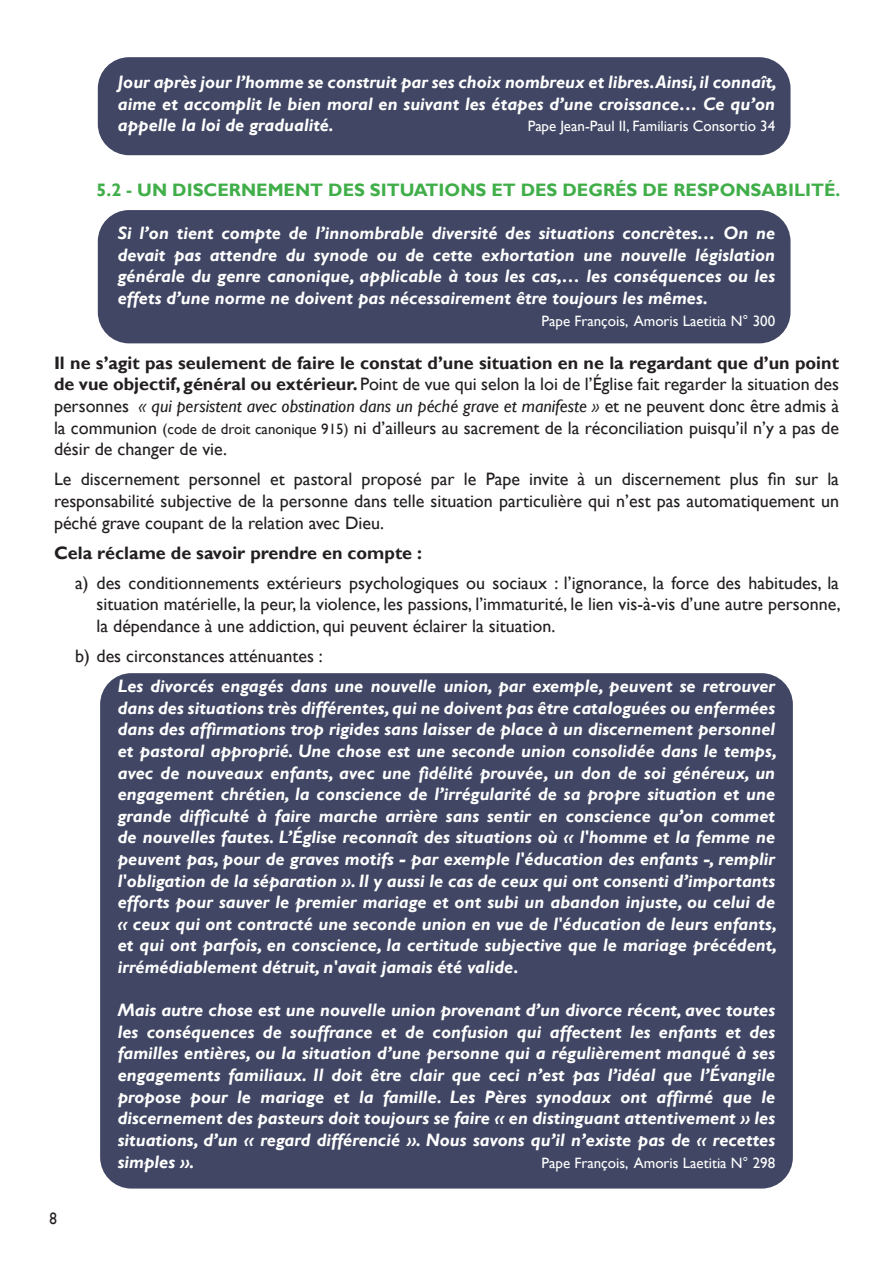
<style>
.page{position:relative;width:893px;height:1263px;background:#fff}
.page>*{position:absolute;margin:0;border:0;box-sizing:border-box;transform-origin:0 0}
.t1{font:italic 700 18px/21.6px "Gill Sans";color:#fff;text-align:justify}
.t2{font:18px/21.6px "Gill Sans";color:#231f20;text-align:justify}
.t3{font:700 18px "Gill Sans";color:#40ae49}
.t4{font:700 18px "Gill Sans";color:#231f20}
.t5{font:16.5px "Gill Sans";color:#231f20;scale:.91 1}
.t6{font:15px "Gill Sans";color:#fff}
.s1{font-weight:700}
.s2{font-style:italic}
.s3{font-size:15px}
</style>
<div class="page">
<div style="left:99px;top:212px;width:690px;height:130px;background:#404663;border-radius:30px"></div>
<div style="left:98px;top:210px;width:692px;height:133px;border:3px solid #404663;border-radius:30px"></div>
<div style="left:99px;top:59px;width:690px;height:95px;background:#404663;border-radius:30px"></div>
<div style="left:98px;top:57px;width:692px;height:98px;border:3px solid #404663;border-radius:30px"></div>
<div style="left:102px;top:675px;width:689px;height:512px;background:#404663;border-radius:30px"></div>
<div style="left:100px;top:673px;width:693px;height:515px;border:3px solid #404663;border-radius:30px"></div>
<p class="t1" style="left:118px;top:72px;width:661px">Jour après jour l’homme se construit par ses choix nombreux et libres.Ainsi, il connaît, aime et accomplit le bien moral en suivant les étapes d’une croissance… Ce qu’on appelle la loi de gradualité.</p>
<p class="t6" style="left:528px;top:117px;width:249px">Pape Jean-Paul II, Familiaris Consortio 34</p>
<p class="t3" style="left:97px;top:179px;width:745px">5.2 - UN DISCERNEMENT DES SITUATIONS ET DES DEGRÉS DE RESPONSABILITÉ.</p>
<p class="t1" style="left:118px;top:223px;width:659px">Si l’on tient compte de l’innombrable diversité des situations concrètes… On ne devait pas attendre du synode ou de cette exhortation une nouvelle législation générale du genre canonique, applicable à tous les cas,… les conséquences ou les effets d’une norme ne doivent pas nécessairement être toujours les mêmes.</p>
<p class="t6" style="left:542px;top:312px;width:235px">Pape François, Amoris Laetitia N° 300</p>
<p class="t2" style="left:54px;top:352px;width:786px"><span class="s1">Il ne s’agit pas seulement de faire le constat d’une situation en ne la regardant que d’un point de vue objectif, général ou extérieur.</span> Point de vue qui selon la loi de l’Église fait regarder la situation des personnes <span class="s2">« qui persistent avec obstination dans un péché grave et manifeste »</span> et ne peuvent donc être admis à la communion <span class="s3">(code de droit canonique 915)</span> ni d’ailleurs au sacrement de la réconciliation puisqu’il n’y a pas de désir de changer de vie.</p>
<p class="t2" style="left:54px;top:469px;width:786px">Le discernement personnel et pastoral proposé par le Pape invite à un discernement plus fin sur la responsabilité subjective de la personne dans telle situation particulière qui n’est pas automatiquement un péché grave coupant de la relation avec Dieu.</p>
<p class="t4" style="left:54px;top:542px;width:370px">Cela réclame de savoir prendre en compte :</p>
<p class="t2" style="left:97px;top:572px;width:746px;text-indent:-21px">a) des conditionnements extérieurs psychologiques ou sociaux : l’ignorance, la force des habitudes, la situation matérielle, la peur, la violence, les passions, l’immaturité, le lien vis-à-vis d’une autre personne, la dépendance à une addiction, qui peuvent éclairer la situation.</p>
<p class="t2" style="left:75px;top:646px;width:249px">b) des circonstances atténuantes :</p>
<p class="t1" style="left:118px;top:676px;width:661px">Les divorcés engagés dans une nouvelle union, par exemple, peuvent se retrouver dans des situations très différentes, qui ne doivent pas être cataloguées ou enfermées dans des affirmations trop rigides sans laisser de place à un discernement personnel et pastoral approprié. Une chose est une seconde union consolidée dans le temps, avec de nouveaux enfants, avec une fidélité prouvée, un don de soi généreux, un engagement chrétien, la conscience de l’irrégularité de sa propre situation et une grande difficulté à faire marche arrière sans sentir en conscience qu’on commet de nouvelles fautes. L’Église reconnaît des situations où « l'homme et la femme ne peuvent pas, pour de graves motifs - par exemple l'éducation des enfants -, remplir l'obligation de la séparation ». Il y aussi le cas de ceux qui ont consenti d’importants efforts pour sauver le premier mariage et ont subi un abandon injuste, ou celui de « ceux qui ont contracté une seconde union en vue de l'éducation de leurs enfants, et qui ont parfois, en conscience, la certitude subjective que le mariage précédent, irrémédiablement détruit, n'avait jamais été valide.</p>
<p class="t1" style="left:118px;top:1000px;width:659px">Mais autre chose est une nouvelle union provenant d’un divorce récent, avec toutes les conséquences de souffrance et de confusion qui affectent les enfants et des familles entières, ou la situation d’une personne qui a régulièrement manqué à ses engagements familiaux. Il doit être clair que ceci n’est pas l’idéal que l’Évangile propose pour le mariage et la famille. Les Pères synodaux ont affirmé que le discernement des pasteurs doit toujours se faire « en distinguant attentivement » les situations, d’un « regard différencié ». Nous savons qu’il n’existe pas de « recettes simples ».</p>
<p class="t6" style="left:542px;top:1154px;width:235px">Pape François, Amoris Laetitia N° 298</p>
<p class="t5" style="left:49px;top:1209px;width:10px">8</p>
</div>
